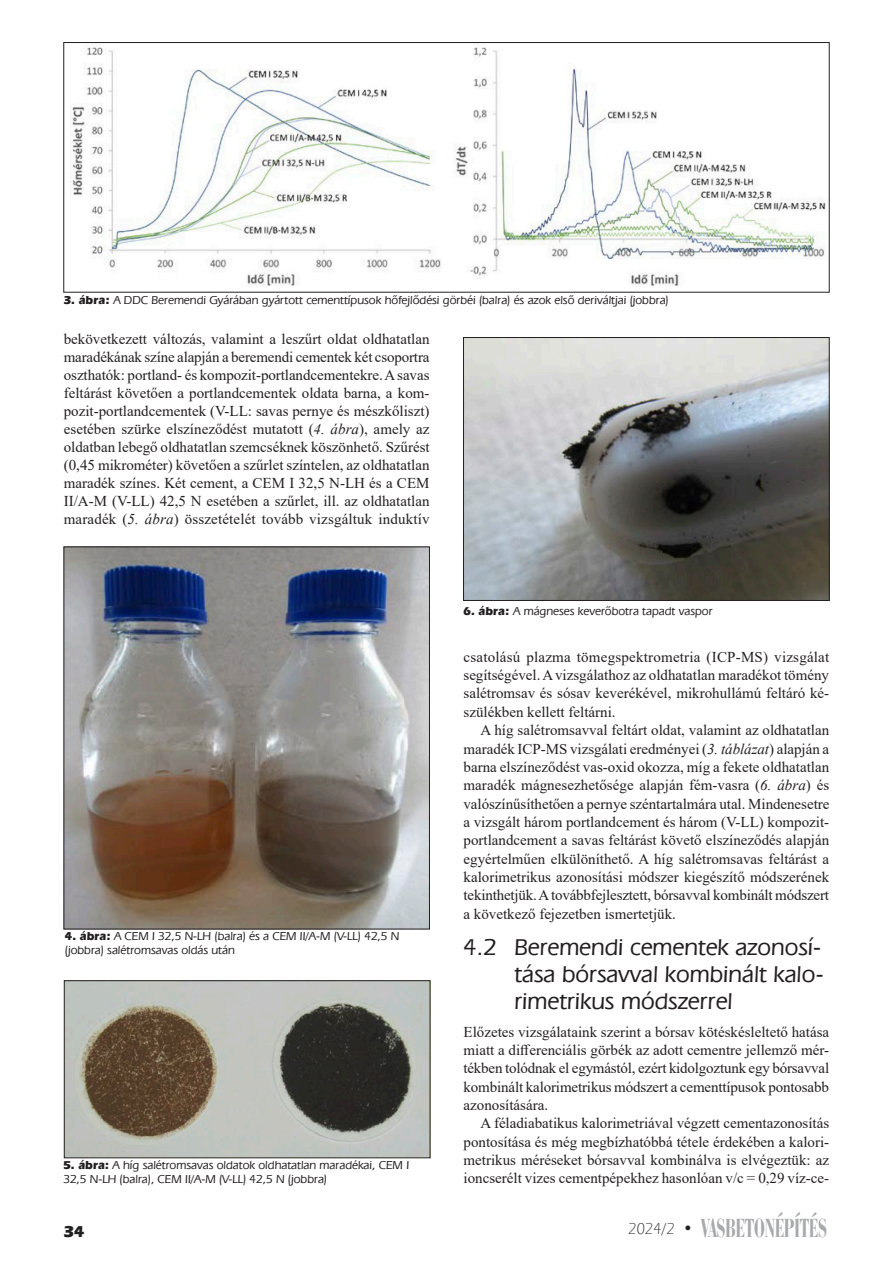
<style>
.page{position:relative;width:893px;height:1263px;background:#fff}
.page>*{position:absolute;margin:0;border:0;box-sizing:border-box;transform-origin:0 0}
.t1{font:27px "Bauer Bodoni BCHU Bold Condensed";color:#a8a9ad;scale:.75 1}
._2dik_alcim{font:24px/27.3px "Eras Med HU Medium";color:#231f20;text-align:justify}
.t2{font:16.5px "Eras HU Bold";color:#231f20}
.t3{font:15px/18.3px "Times New Roman";color:#231f20;text-align:justify}
.Ábra_szoveg{font:12px/13.5px "Eras Med HU Medium";color:#231f20}
.s1{font-family:"Eras HU Bold"}
.s2{font-style:italic}
.s3{font-family:"Eras Lt HU Light";font-size:16.5px;color:#231f20}
.s4{font-family:"Eras HU Bold";font-size:16.5px;color:#231f20}
</style>
<div class="page">
<img style="left:70px;top:46px;width:756px;height:240px">
<div style="left:63px;top:42px;width:767px;height:251px;border:1px solid #231f20"></div>
<img style="left:66px;top:548px;width:362px;height:379px">
<div style="left:64px;top:546px;width:366px;height:383px;border:1px solid #231f20"></div>
<img style="left:66px;top:982px;width:362px;height:174px">
<div style="left:64px;top:980px;width:366px;height:178px;border:1px solid #231f20"></div>
<img style="left:465px;top:339px;width:363px;height:260px">
<div style="left:463px;top:337px;width:367px;height:264px;border:1px solid #231f20"></div>
<p class="Ábra_szoveg" style="left:64px;top:293px;width:606px"><span class="s1">3. ábra:</span> A DDC Beremendi Gyárában gyártott cementtípusok hôfejlôdési görbéi (balra) és azok elsô deriváltjai (jobbra)</p>
<p class="t3" style="left:64px;top:330px;width:367px">bekövetkezett változás, valamint a leszűrt oldat oldhatatlan maradékának színe alapján a beremendi cementek két csoportra oszthatók: portland- és kompozit-portlandcementekre. A savas feltárást követően a portlandcementek oldata barna, a kom&shy;pozit-portlandcementek (V-LL: savas pernye és mészkőliszt) esetében szürke elszíneződést mutatott (<span class="s2">4. ábra</span>), amely az oldatban lebegő oldhatatlan szemcséknek köszönhető. Szűrést (0,45 mikrométer) követően a szűrlet színtelen, az oldhatatlan maradék színes. Két cement, a CEM I 32,5 N-LH és a CEM II/A-M (V-LL) 42,5 N esetében a szűrlet, ill. az oldhatatlan maradék (<span class="s2">5. ábra</span>) összetételét tovább vizsgáltuk induktív</p>
<p class="Ábra_szoveg" style="left:65px;top:929px;width:336px"><span class="s1">4. ábra:</span> A CEM I 32,5 N-LH (balra) és a CEM II/A-M (V-LL) 42,5 N (jobbra) salétromsavas oldás után</p>
<p class="Ábra_szoveg" style="left:63px;top:1158px;width:347px"><span class="s1">5. ábra:</span> A híg salétromsavas oldatok oldhatatlan maradékai, CEM I<br>32,5 N-LH (balra), CEM II/A-M (V-LL) 42,5 N (jobbra)</p>
<p class="t2" style="left:64px;top:1221px;width:22px">34</p>
<p class="Ábra_szoveg" style="left:463px;top:604px;width:251px"><span class="s1">6. ábra:</span> A mágneses keverôbotra tapadt vaspor</p>
<p class="t3" style="left:463px;top:647px;width:367px">csatolású plazma tömegspektrometria (ICP-MS) vizsgálat segítségével. A vizsgálathoz az oldhatatlan maradékot tömény salétromsav és sósav keverékével, mikrohullámú feltáró ké&shy;szülékben kellett feltárni.</p>
<p class="t3" style="left:463px;top:720px;width:367px;text-indent:17px">A híg salétromsavval feltárt oldat, valamint az oldhatatlan maradék ICP-MS vizsgálati eredményei (<span class="s2">3. táblázat</span>) alapján a barna elszíneződést vas-oxid okozza, míg a fekete oldhatatlan maradék mágnesezhetősége alapján fém-vasra (<span class="s2">6. ábra</span>) és valószínűsíthetően a pernye széntartalmára utal. Mindenesetre a vizsgált három portlandcement és három (V-LL) kompozit&shy;portlandcement a savas feltárást követő elszíneződés alapján egyértelműen elkülöníthető. A híg salétromsavas feltárást a kalorimetrikus azonosítási módszer kiegészítő módszerének tekinthetjük. A továbbfejlesztett, bórsavval kombinált módszert a következő fejezetben ismertetjük.</p>
<p class="_2dik_alcim" style="left:515px;top:932px;width:311px;text-indent:-51px">4.2 Beremendi cementek azonosí&shy;tása bórsavval kombinált kalo&shy;rimetrikus módszerrel</p>
<p class="t3" style="left:463px;top:1022px;width:367px">Előzetes vizsgálataink szerint a bórsav kötéskésleltető hatása miatt a differenciális görbék az adott cementre jellemző mér&shy;tékben tolódnak el egymástól, ezért kidolgoztunk egy bórsavval kombinált kalorimetrikus módszert a cementtípusok pontosabb azonosítására.</p>
<p class="t3" style="left:463px;top:1114px;width:367px;text-indent:17px">A féladiabatikus kalorimetriával végzett cementazonosítás pontosítása és még megbízhatóbbá tétele érdekében a kalori&shy;metrikus méréseket bórsavval kombinálva is elvégeztük: az ioncserélt vizes cementpépekhez hasonlóan v/c = 0,29 víz-ce-</p>
<h1 class="t1" style="left:629px;top:1211px;width:266px"><span class="s3">2024/2</span> <span class="s4">•</span> VASBETONÉPÍTÉS</h1>
</div>
